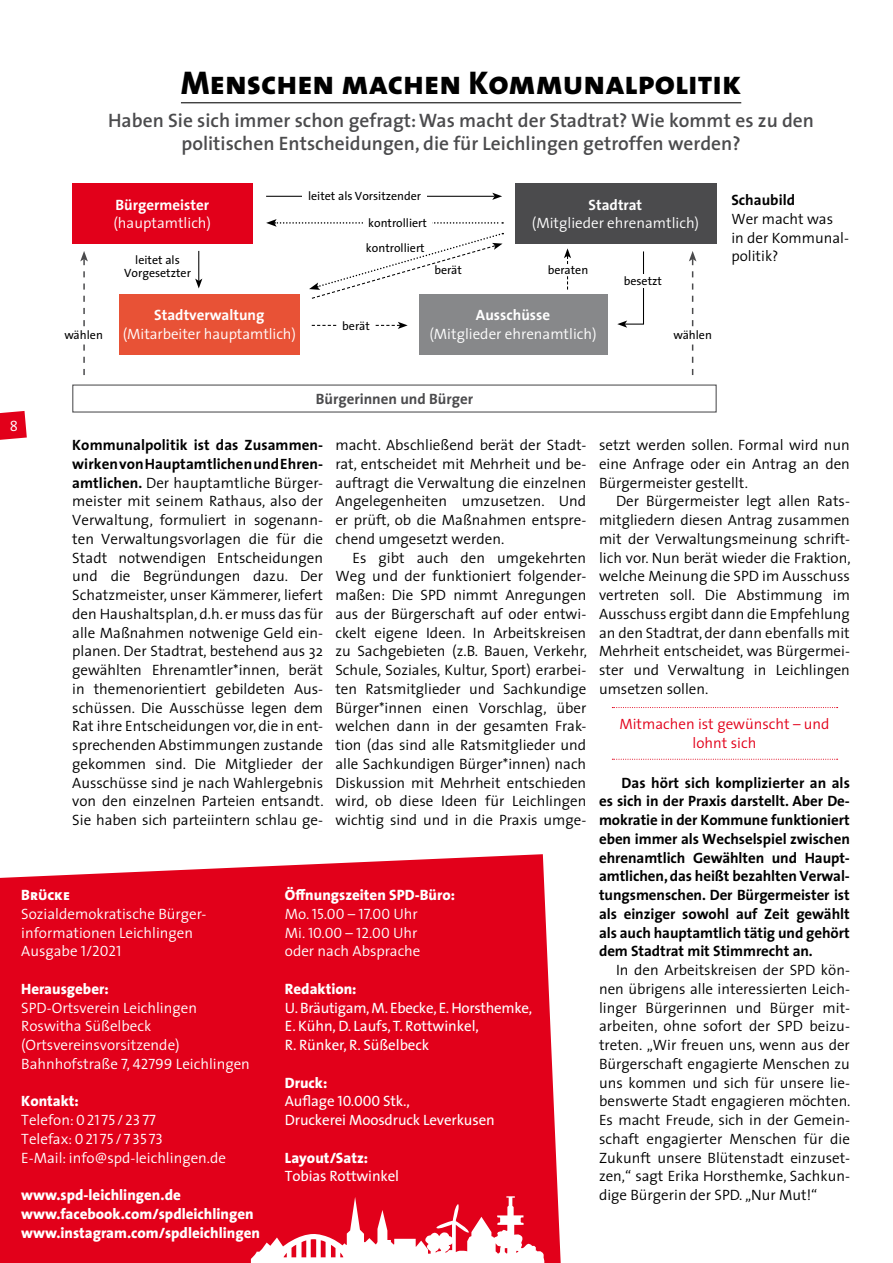
<style>
.page{position:relative;width:893px;height:1263px;background:#fff}
.page>*{position:absolute;margin:0;border:0;box-sizing:border-box;transform-origin:0 0}
.t1{font:33px "The Sans Extra Bold Caps";color:#000}
.t2{font:600 19.5px/22.5px "The Sans";color:#4b4b4d;text-align:center}
.t3{font:300 15px/18.8px "The Sans";color:#000;text-align:justify}
.t4{font:700 15px/18.8px "The Sans";letter-spacing:-.005em;color:#000;text-align:justify}
.t5{font:300 15px/18.8px "The Sans";color:#fff}
.t6{font:800 15px/18.8px "The Sans";color:#fff}
.t7{font:15px/18.8px "The Sans";letter-spacing:-.01em;color:#fff}
.t8{font:15px/18.8px "The Sans Semi Light Caps";color:#fff}
.t9{font:700 15px "The Sans";color:#fff}
.t10{font:300 15px/18.8px "The Sans";color:#e2001a;text-align:center}
.t11{font:700 15px "The Sans";color:#4b4b4d}
.t12{font:15px "The Sans Extra Bold Caps";color:#fff}
.t13{font:12px/13.5px "The Sans";color:#000;text-align:center}
.s1{font-weight:700}
.s2{font-family:"The Sans";font-weight:300}
.s3{font-weight:800}
.s4{font-family:"The Sans Regular Caps"}
.s5{font-family:"The Sans Semi Light Caps";font-weight:400}
</style>
<div class="page">
<div style="left:0;top:854px;width:561px;height:409px;background:#e2001a"></div>
<svg style="left:251px;top:1196px;width:294px;height:67px"></svg>
<svg style="left:0;top:411px;width:27px;height:29px"></svg>
<svg style="left:612px;top:707px;width:226px;height:1px"></svg>
<svg style="left:612px;top:759px;width:226px;height:1px"></svg>
<hr style="left:181px;top:102px;width:560px;height:1px;background:#000">
<div style="left:72px;top:183px;width:180px;height:61px;background:#e2001a"></div>
<div style="left:119px;top:294px;width:180px;height:61px;background:#e85236"></div>
<div style="left:515px;top:183px;width:201px;height:61px;background:#4b4b4d"></div>
<div style="left:419px;top:294px;width:188px;height:61px;background:#87888a"></div>
<hr style="left:266px;top:196px;width:229px;height:1px;background:#000">
<svg style="left:492px;top:193px;width:10px;height:7px"></svg>
<svg style="left:617px;top:251px;width:27px;height:77px"></svg>
<hr style="left:198px;top:251px;width:1px;height:30px;background:#000">
<svg style="left:195px;top:279px;width:7px;height:9px"></svg>
<svg style="left:80px;top:251px;width:8px;height:124px"></svg>
<svg style="left:689px;top:251px;width:7px;height:124px"></svg>
<svg style="left:312px;top:322px;width:96px;height:7px"></svg>
<svg style="left:564px;top:248px;width:7px;height:42px"></svg>
<svg style="left:266px;top:219px;width:237px;height:81px"></svg>
<div style="left:632px;top:328px;width:121px;height:13px;background:#fff"></div>
<div style="left:605px;top:274px;width:76px;height:13px;background:#fff"></div>
<div style="left:56px;top:328px;width:56px;height:13px;background:#fff"></div>
<div style="left:364px;top:218px;width:68px;height:9px;background:#fff"></div>
<div style="left:337px;top:321px;width:38px;height:9px;background:#fff"></div>
<div style="left:546px;top:265px;width:44px;height:10px;background:#fff"></div>
<div style="left:302px;top:191px;width:125px;height:9px;background:#fff"></div>
<h1 class="t1" style="left:181px;top:55px;width:562px">Menschen machen Kommunalpolitik</h1>
<h2 class="t2" style="left:108px;top:109px;width:707px">Haben Sie sich immer schon gefragt: Was macht der Stadtrat? Wie kommt es zu den politischen Entscheidungen, die für Leichlingen getroffen werden?</h2>
<p class="t8" style="left:10px;top:417px;width:10px">8</p>
<p class="t13" style="left:64px;top:328px;width:40px">wählen</p>
<p class="t13" style="left:308px;top:189px;width:115px">leitet als Vorsitzender</p>
<p class="t4" style="left:731px;top:190px;width:65px">Schaubild</p>
<p class="t3" style="left:731px;top:209px;width:119px;text-align:left">Wer macht was in der Kommunal&shy;politik?</p>
<p class="t9" style="left:589px;top:192px;width:55px">Stadtrat</p>
<p class="t5" style="left:532px;top:213px;width:169px">(Mitglieder ehrenamtlich)</p>
<p class="t9" style="left:116px;top:192px;width:95px">Bürgermeister</p>
<p class="t5" style="left:113px;top:213px;width:99px">(hauptamtlich)</p>
<p class="t13" style="left:366px;top:210px;width:63px;line-height:24.9px;text-align:left">kontrolliert kontrolliert</p>
<p class="t13" style="left:124px;top:252px;width:68px">leitet als<br>Vorgesetzter</p>
<p class="t13" style="left:434px;top:263px;width:29px">berät</p>
<p class="t13" style="left:548px;top:263px;width:42px">beraten</p>
<p class="t13" style="left:624px;top:274px;width:40px">besetzt</p>
<p class="t9" style="left:154px;top:303px;width:112px">Stadtverwaltung</p>
<p class="t5" style="left:123px;top:324px;width:175px">(Mitarbeiter hauptamtlich)</p>
<p class="t13" style="left:342px;top:319px;width:29px">berät</p>
<p class="t9" style="left:476px;top:303px;width:76px">Ausschüsse</p>
<p class="t5" style="left:429px;top:324px;width:169px">(Mitglieder ehrenamtlich)</p>
<p class="t13" style="left:673px;top:328px;width:40px">wählen</p>
<p class="t11" style="left:316px;top:386px;width:159px">Bürgerinnen und Bürger</p>
<p class="t3" style="left:335px;top:435px;width:252px">macht. Abschließend berät der Stadt&shy;rat, entscheidet mit Mehrheit und be&shy;auftragt die Verwaltung die einzelnen Angelegenheiten umzusetzen. Und er prüft, ob die Maßnahmen entspre&shy;chend umgesetzt werden.</p>
<p class="t3" style="left:335px;top:548px;width:253px;text-indent:17px">Es gibt auch den umgekehrten Weg und der funktioniert folgender&shy;maßen: Die SPD nimmt Anregungen aus der Bürgerschaft auf oder entwi&shy;ckelt eigene Ideen. In Arbeitskreisen zu Sachgebieten (z.B. Bauen, Verkehr, Schule, Soziales, Kultur, Sport) erarbei&shy;ten Ratsmitglieder und Sachkundige Bürger*innen einen Vorschlag, über welchen dann in der gesamten Frak&shy;tion (das sind alle Ratsmitglieder und alle Sachkundigen Bürger*innen) nach Diskussion mit Mehrheit entschieden wird, ob diese Ideen für Leichlingen wichtig sind und in die Praxis umge-</p>
<p class="t3" style="left:72px;top:435px;width:253px;text-align:left"><span class="s1">Kommunalpolitik ist das Zusammen&shy;wirken von Hauptamtlichen und Ehren&shy;amtlichen.</span> Der hauptamtliche Bürger&shy;meister mit seinem Rathaus, also der Verwaltung, formuliert in sogenann&shy;ten Verwaltungsvorlagen die für die Stadt notwendigen Entscheidungen und die Begründungen dazu. Der Schatzmeister, unser Kämmerer, liefert den Haushaltsplan, d.h. er muss das für alle Maßnahmen notwenige Geld ein&shy;planen. Der Stadtrat, bestehend aus 32 gewählten Ehrenamtler*innen, berät in themenorientiert gebildeten Aus&shy;schüssen. Die Ausschüsse legen dem Rat ihre Entscheidungen vor, die in ent&shy;sprechenden Abstimmungen zustande gekommen sind. Die Mitglieder der Ausschüsse sind je nach Wahlergebnis von den einzelnen Parteien entsandt.<br>Sie haben sich parteiintern schlau ge-</p>
<p class="t3" style="left:599px;top:435px;width:252px">setzt werden sollen. Formal wird nun eine Anfrage oder ein Antrag an den Bürgermeister gestellt.</p>
<p class="t3" style="left:599px;top:491px;width:253px;text-indent:17px">Der Bürgermeister legt allen Rats&shy;mitgliedern diesen Antrag zusammen mit der Verwaltungsmeinung schrift&shy;lich vor. Nun berät wieder die Fraktion, welche Meinung die SPD im Ausschuss vertreten soll. Die Abstimmung im Ausschuss ergibt dann die Empfehlung an den Stadtrat, der dann ebenfalls mit Mehrheit entscheidet, was Bürgermei&shy;ster und Verwaltung in Leichlingen umsetzen sollen.</p>
<p class="t10" style="left:619px;top:714px;width:212px">Mitmachen ist gewünscht – und lohnt sich</p>
<p class="t4" style="left:599px;top:773px;width:252px;text-indent:22px">Das hört sich komplizierter an als es sich in der Praxis darstellt. Aber De&shy;mokratie in der Kommune funktioniert eben immer als Wechselspiel zwischen ehrenamtlich Gewählten und Haupt&shy;amtlichen, das heißt bezahlten Verwal&shy;tungsmenschen. Der Bürgermeister ist als einziger sowohl auf Zeit gewählt als auch hauptamtlich tätig und gehört dem Stadtrat mit Stimmrecht an.</p>
<p class="t3" style="left:599px;top:960px;width:253px;text-indent:17px">In den Arbeitskreisen der SPD kön&shy;nen übrigens alle interessierten Leich&shy;linger Bürgerinnen und Bürger mit&shy;arbeiten, ohne sofort der SPD beizu&shy;treten. „Wir freuen uns, wenn aus der Bürgerschaft engagierte Menschen zu uns kommen und sich für unsere lie&shy;benswerte Stadt engagieren möchten.<br>Es macht Freude, sich in der Gemein&shy;schaft engagierter Menschen für die Zukunft unsere Blütenstadt einzuset&shy;zen,“ sagt Erika Horsthemke, Sachkun&shy;dige Bürgerin der SPD. „Nur Mut!“</p>
<p class="t6" style="left:285px;top:885px;width:172px">Öffnungszeiten SPD-Büro:</p>
<p class="t8" style="left:285px;top:905px;width:134px"><span class="s2">Mo.</span> 15.00 – 17.00 <span class="s2">Uhr<br>Mi.</span> 10.00 – 12.00 <span class="s2">Uhr</span></p>
<p class="t5" style="left:285px;top:941px;width:137px">oder nach Absprache</p>
<p class="t6" style="left:285px;top:979px;width:73px">Redaktion:</p>
<p class="t7" style="left:285px;top:998px;width:249px">U. Bräutigam, M. Ebecke, E. Horsthemke,<br>E. Kühn, D. Laufs, T. Rottwinkel,<br>R. Rünker, R. Süßelbeck</p>
<p class="t7" style="left:285px;top:1073px;width:211px"><span class="s3">Druck:<br></span>Auflage <span class="s4">10.000</span> Stk.,<br>Druckerei Moosdruck Leverkusen</p>
<p class="t6" style="left:285px;top:1148px;width:85px">Layout/Satz:</p>
<p class="t7" style="left:285px;top:1166px;width:116px">Tobias Rottwinkel</p>
<p class="t12" style="left:21px;top:882px;width:50px">Brücke</p>
<p class="t5" style="left:21px;top:904px;width:185px">Sozialdemokratische Bürger&shy;informationen Leichlingen<br>Ausgabe <span class="s5">1/2021</span></p>
<p class="t6" style="left:21px;top:979px;width:89px">Herausgeber:</p>
<p class="t5" style="left:21px;top:998px;width:230px">SPD-Ortsverein Leichlingen<br>Roswitha Süßelbeck (Ortsvereinsvorsitzende)<br>Bahnhofstraße <span class="s5">7, 42799</span> Leichlingen</p>
<p class="t6" style="left:21px;top:1091px;width:59px">Kontakt:</p>
<p class="t8" style="left:21px;top:1111px;width:144px"><span class="s2">Telefon:</span> 021 75 /2377<br><span class="s2">Telefax:</span> 021 75 / 735 73</p>
<p class="t5" style="left:21px;top:1148px;width:206px">E-Mail: info@spd-leichlingen.de</p>
<p class="t6" style="left:21px;top:1185px;width:240px">www.spd-leichlingen.de www.facebook.com/spdleichlingen www.instagram.com/spdleichlingen</p>
</div>
